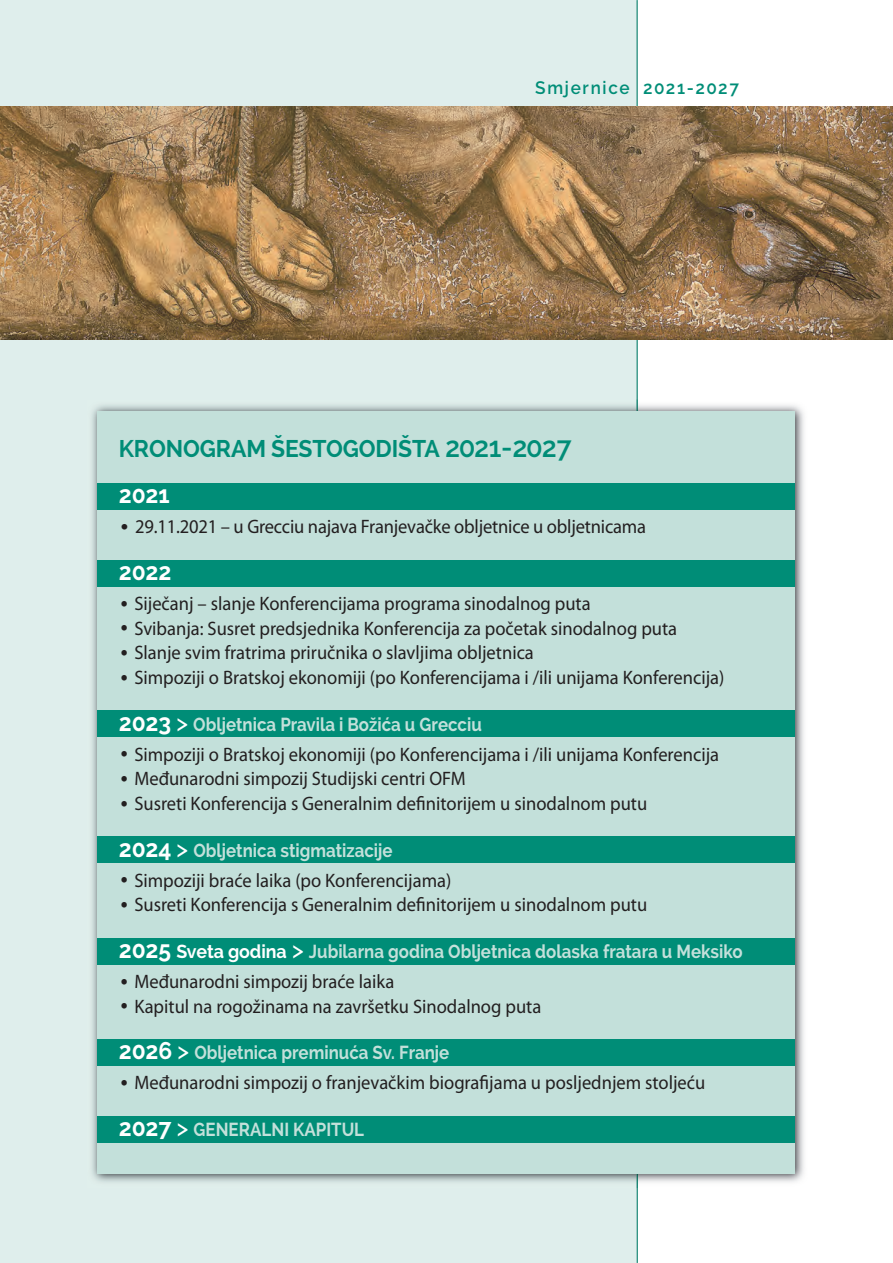
<style>
.page{position:relative;width:893px;height:1263px;background:#fff}
.page>*{position:absolute;margin:0;border:0;box-sizing:border-box;transform-origin:0 0}
.t1{font:700 24px/46.5px "Raleway";letter-spacing:-.005em;color:#008d77;scale:.95 1}
.t2{font:700 24px "Raleway";color:#fff;scale:.95 1}
.t3{font:19.5px "Myriad Pro";color:#231f20;scale:.95 1}
.t4{font:700 18.75px "Raleway";color:#c3e0da;scale:.9 1}
.t5{font:600 18px "Raleway";letter-spacing:.1em;color:#008d77;scale:.95 1}
.s1{font-weight:600;font-size:28.5px}
.s2{color:#fff}
.s3{font-family:"Swiss 721 BT";font-stretch:condensed}
.s4{font-size:24px;color:#fff}
.s5{font-weight:500;font-size:24px;color:#fff}
</style>
<div class="page">
<div style="left:0;top:0;width:637px;height:1263px;background:#dfeeec"></div>
<hr style="left:636px;top:0;width:2px;height:1263px;background:#007a66">
<img style="left:0;top:106px;width:892px;height:233px">
<img style="left:92px;top:405px;width:712px;height:778px">
<img style="left:636px;top:399px;width:2px;height:789px">
<div style="left:98px;top:411px;width:697px;height:762px;background:#c3e0da"></div>
<div style="left:98px;top:483px;width:697px;height:26px;background:#008d77"></div>
<div style="left:98px;top:560px;width:697px;height:26px;background:#008d77"></div>
<div style="left:98px;top:711px;width:697px;height:26px;background:#008d77"></div>
<div style="left:98px;top:836px;width:697px;height:27px;background:#008d77"></div>
<div style="left:98px;top:938px;width:697px;height:27px;background:#008d77"></div>
<div style="left:98px;top:1039px;width:697px;height:27px;background:#008d77"></div>
<div style="left:98px;top:1116px;width:697px;height:26px;background:#008d77"></div>
<p class="t5" style="left:535px;top:77px;width:216px">Smjernice 2021-2027</p>
<p class="t1" style="left:119px;top:428px;width:478px">KRONOGRAM ŠESTOGODIŠTA <span class="s1">2021-2027<br></span><span class="s2">2021</span></p>
<p class="t3" style="left:119px;top:520px;width:556px"><span class="s3">•</span> 29.11.2021 – u Grecciu najava Franjevačke obljetnice u obljetnicama</p>
<p class="t2" style="left:119px;top:562px;width:57px">2022</p>
<p class="t3" style="left:119px;top:596px;width:498px"><span class="s3">•</span> Siječanj – slanje Konferencijama programa sinodalnog puta</p>
<p class="t3" style="left:119px;top:621px;width:589px"><span class="s3">•</span> Svibanja: Susret predsjednika Konferencija za početak sinodalnog puta</p>
<p class="t3" style="left:119px;top:645px;width:438px"><span class="s3">•</span> Slanje svim fratrima priručnika o slavljima obljetnica</p>
<p class="t3" style="left:119px;top:670px;width:639px"><span class="s3">•</span> Simpoziji o Bratskoj ekonomiji (po Konferencijama i /ili unijama Konferencija)</p>
<p class="t4" style="left:119px;top:717px;width:405px"><span class="s4">2023</span> <span class="s5">&gt;</span> Obljetnica Pravila i Božića u Grecciu</p>
<p class="t3" style="left:119px;top:747px;width:633px"><span class="s3">•</span> Simpoziji o Bratskoj ekonomiji (po Konferencijama i /ili unijama Konferencija</p>
<p class="t3" style="left:119px;top:771px;width:367px"><span class="s3">•</span> Međunarodni simpozij Studijski centri OFM</p>
<p class="t3" style="left:119px;top:796px;width:558px"><span class="s3">•</span> Susreti Konferencija s Generalnim definitorijem u sinodalnom putu</p>
<p class="t4" style="left:119px;top:843px;width:306px"><span class="s4">2024</span> <span class="s5">&gt;</span> Obljetnica stigmatizacije</p>
<p class="t3" style="left:119px;top:873px;width:351px"><span class="s3">•</span> Simpoziji braće laika (po Konferencijama)</p>
<p class="t3" style="left:119px;top:897px;width:558px"><span class="s3">•</span> Susreti Konferencija s Generalnim definitorijem u sinodalnom putu</p>
<p class="t4" style="left:119px;top:944px;width:694px"><span class="s4">2025</span> <span class="s2">Sveta godina</span> <span class="s5">&gt;</span> Jubilarna godina Obljetnica dolaska fratara u Meksiko</p>
<p class="t3" style="left:119px;top:974px;width:291px"><span class="s3">•</span> Međunarodni simpozij braće laika</p>
<p class="t3" style="left:119px;top:999px;width:446px"><span class="s3">•</span> Kapitul na rogožinama na završetku Sinodalnog puta</p>
<p class="t4" style="left:119px;top:1046px;width:369px"><span class="s4">2026</span> <span class="s5">&gt;</span> Obljetnica preminuća Sv. Franje</p>
<p class="t3" style="left:119px;top:1075px;width:619px"><span class="s3">•</span> Međunarodni simpozij o franjevačkim biografijama u posljednjem stoljeću</p>
<p class="t4" style="left:119px;top:1122px;width:274px"><span class="s4">2027</span> <span class="s5">&gt;</span> GENERALNI KAPITUL</p>
</div>
